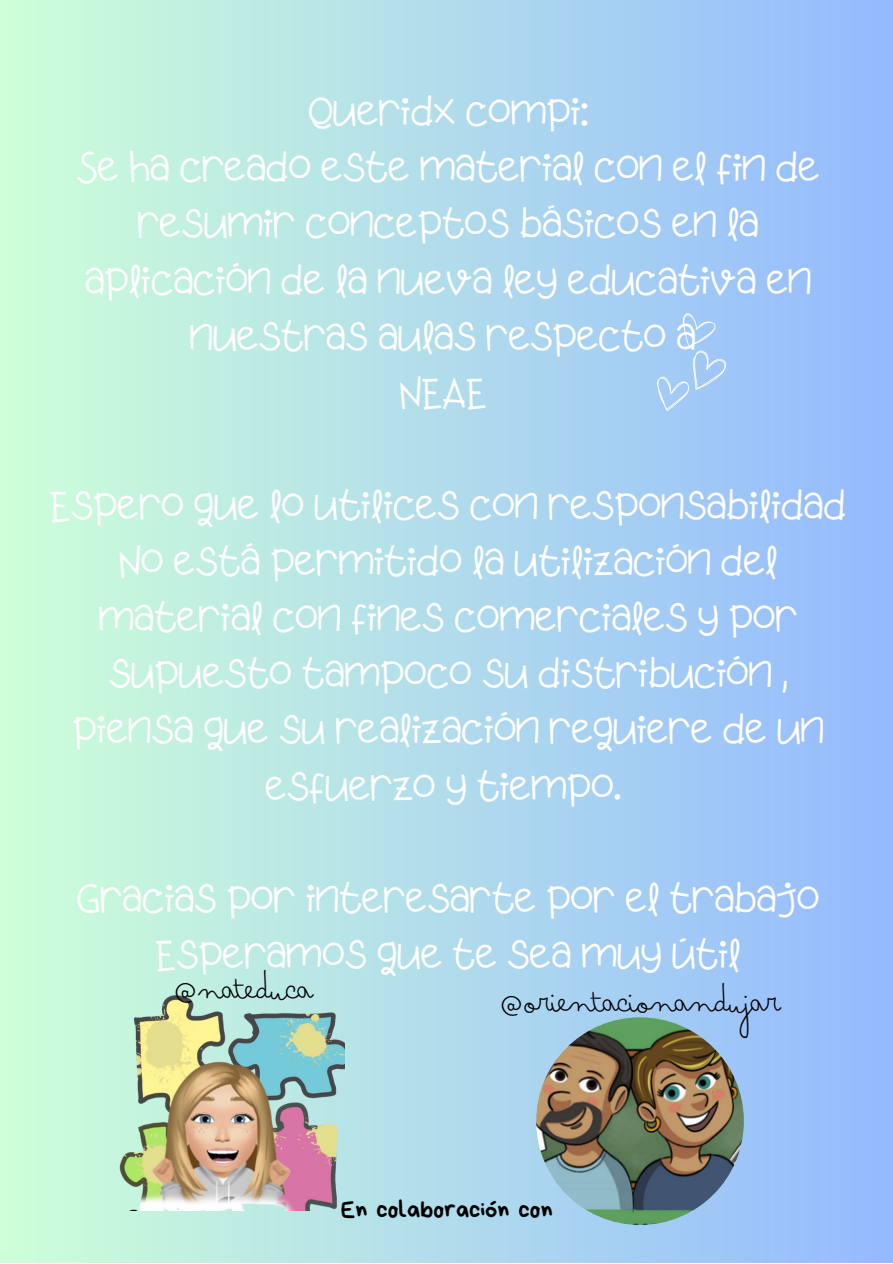
<style>
.page{position:relative;width:893px;height:1264px;background:#fff}
.page>*{position:absolute;margin:0;border:0;box-sizing:border-box;transform-origin:0 0}
.t1{font:40.5px/56.2px "Apple Juice";color:#fff;text-align:center}
.t2{font:37.05px "Bimbo Finetip";color:#000}
.t3{font:24.45px "Bryndan Write";color:#000}
</style>
<div class="page">
<div style="left:0;top:0;width:892px;height:1262px;background:linear-gradient(to right,#cdffd8,#94b9ff)"></div>
<svg style="left:645px;top:310px;width:95px;height:116px;background:#a5cbf6"></svg>
<img style="left:110px;top:986px;width:234px;height:224px">
<img style="left:536px;top:1017px;width:207px;height:207px;border-radius:50%">
<p class="t1" style="left:308px;top:84px;width:281px">Queridx compi:</p>
<p class="t1" style="left:76px;top:140px;width:745px">Se ha creado este material con el fin de resumir conceptos básicos en la aplicación de la nueva ley educativa en nuestras aulas respecto a</p>
<p class="t1" style="left:399px;top:365px;width:88px">NEAE</p>
<p class="t1" style="left:50px;top:477px;width:797px">Espero que lo utilices con responsabilidad</p>
<p class="t1" style="left:72px;top:534px;width:753px">No está permitido la utilización del material con fines comerciales y por supuesto tampoco su distribución , piensa que su realización requiere de un esfuerzo y tiempo.</p>
<p class="t1" style="left:77px;top:871px;width:744px">Gracias por interesarte por el trabajo</p>
<p class="t1" style="left:156px;top:927px;width:586px">Esperamos que te sea muy útil</p>
<p class="t2" style="left:173px;top:964px;width:141px">@nateduca</p>
<p class="t2" style="left:499px;top:977px;width:283px">@orientacionandujar</p>
<p class="t3" style="left:341px;top:1197px;width:213px">En colaboración con</p>
</div>
